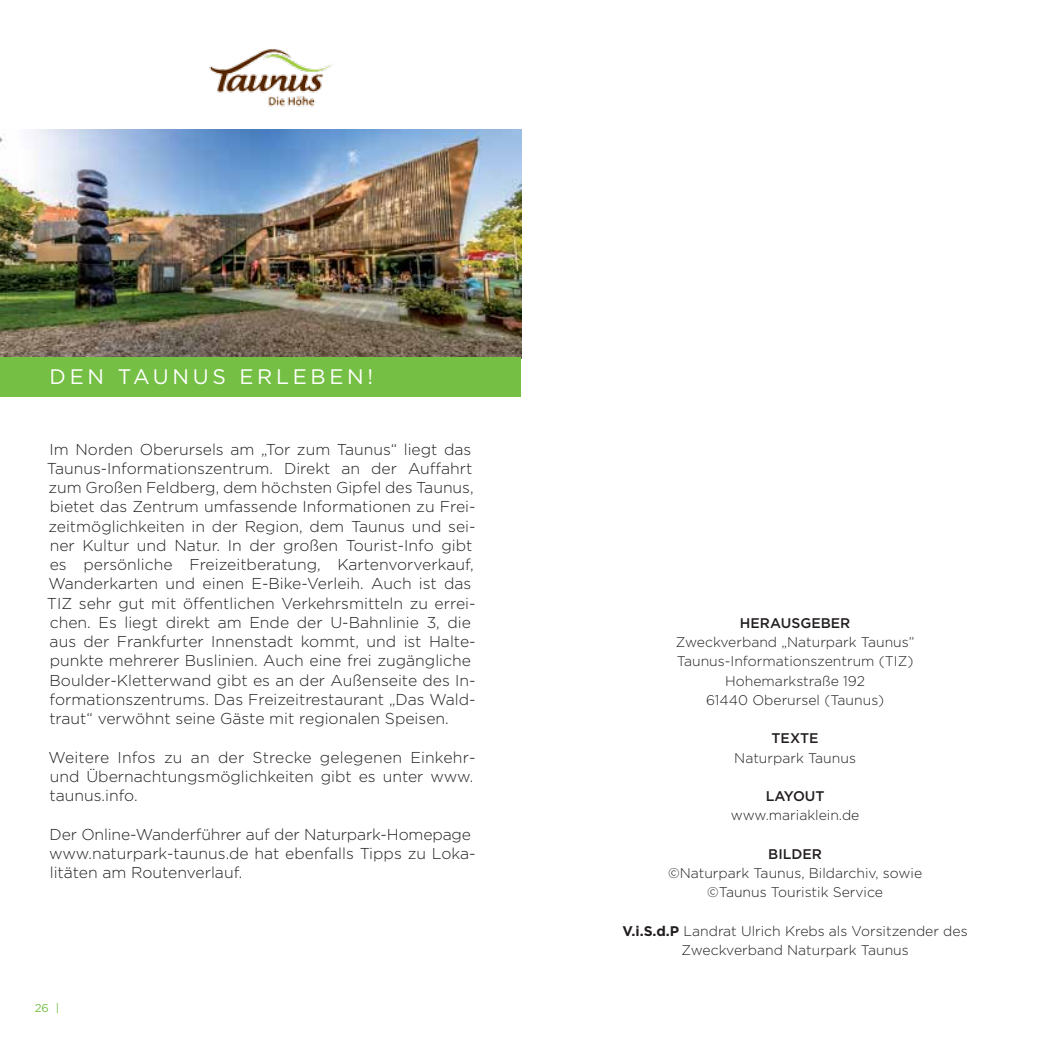
<style>
.page{position:relative;width:1042px;height:1042px;background:#fff}
.page>*{position:absolute;margin:0;border:0;box-sizing:border-box;transform-origin:0 0}
.t1{font:21px "Gotham";letter-spacing:.175em;color:#fff}
.t2{font:300 15.75px/19.2px "Gotham";color:#231f20}
.t3{font:300 14px/19.2px "Gotham";color:#231f20;text-align:center}
.t4{font:500 14px "Gotham";color:#231f20}
.t5{font:11.38px "Gotham";color:#75c044}
.s1{font-weight:700}
</style>
<div class="page">
<img style="left:0;top:129px;width:521px;height:228px">
<div style="left:0;top:357px;width:521px;height:40px;background:#75c044"></div>
<img style="left:209px;top:49px;width:123px;height:58px">
<h1 class="t1" style="left:50px;top:363px;width:325px">DEN TAUNUS ERLEBEN!</h1>
<p class="t2" style="left:47px;top:439px;width:430px">Im Norden Oberursels am „Tor zum Taunus“ liegt das Taunus-Informationszentrum. Direkt an der Auffahrt zum Großen Feldberg, dem höchsten Gipfel des Taunus, bietet das Zentrum umfassende Informationen zu Frei&shy;zeitmöglichkeiten in der Region, dem Taunus und sei&shy;ner Kultur und Natur. In der großen Tourist-Info gibt es persönliche Freizeitberatung, Kartenvorverkauf, Wanderkarten und einen E-Bike-Verleih. Auch ist das TIZ sehr gut mit öffentlichen Verkehrsmitteln zu errei&shy;chen. Es liegt direkt am Ende der U-Bahnlinie 3, die aus der Frankfurter Innenstadt kommt, und ist Halte&shy;punkte mehrerer Buslinien. Auch eine frei zugängliche Boulder-Kletterwand gibt es an der Außenseite des In&shy;formationszentrums. Das Freizeitrestaurant „Das Wald&shy;traut“ verwöhnt seine Gäste mit regionalen Speisen.</p>
<p class="t2" style="left:48px;top:747px;width:426px;text-align:justify">Weitere Infos zu an der Strecke gelegenen Einkehr&shy;und Übernachtungsmöglichkeiten gibt es unter www. taunus.info.</p>
<p class="t2" style="left:49px;top:824px;width:428px">Der Online-Wanderführer auf der Naturpark-Homepage www.naturpark-taunus.de hat ebenfalls Tipps zu Loka&shy;litäten am Routenverlauf.</p>
<p class="t5" style="left:35px;top:1000px;width:26px">26 |</p>
<p class="t4" style="left:740px;top:614px;width:112px">HERAUSGEBER</p>
<p class="t3" style="left:676px;top:632px;width:240px">Zweckverband „Naturpark Taunus”<br>Taunus-Informationszentrum (TIZ)<br>Hohemarkstraße 192<br>61440 Oberursel (Taunus)</p>
<p class="t4" style="left:771px;top:729px;width:49px">TEXTE</p>
<p class="t3" style="left:734px;top:747px;width:123px">Naturpark Taunus</p>
<p class="t4" style="left:765px;top:787px;width:60px">LAYOUT</p>
<p class="t3" style="left:731px;top:805px;width:130px">www.mariaklein.de</p>
<p class="t4" style="left:768px;top:845px;width:55px">BILDER</p>
<p class="t3" style="left:668px;top:863px;width:256px">©Naturpark Taunus, Bildarchiv, sowie ©Taunus Touristik Service</p>
<p class="t3" style="left:622px;top:921px;width:346px"><span class="s1">V.i.S.d.P</span> Landrat Ulrich Krebs als Vorsitzender des<br>Zweckverband Naturpark Taunus</p>
</div>
